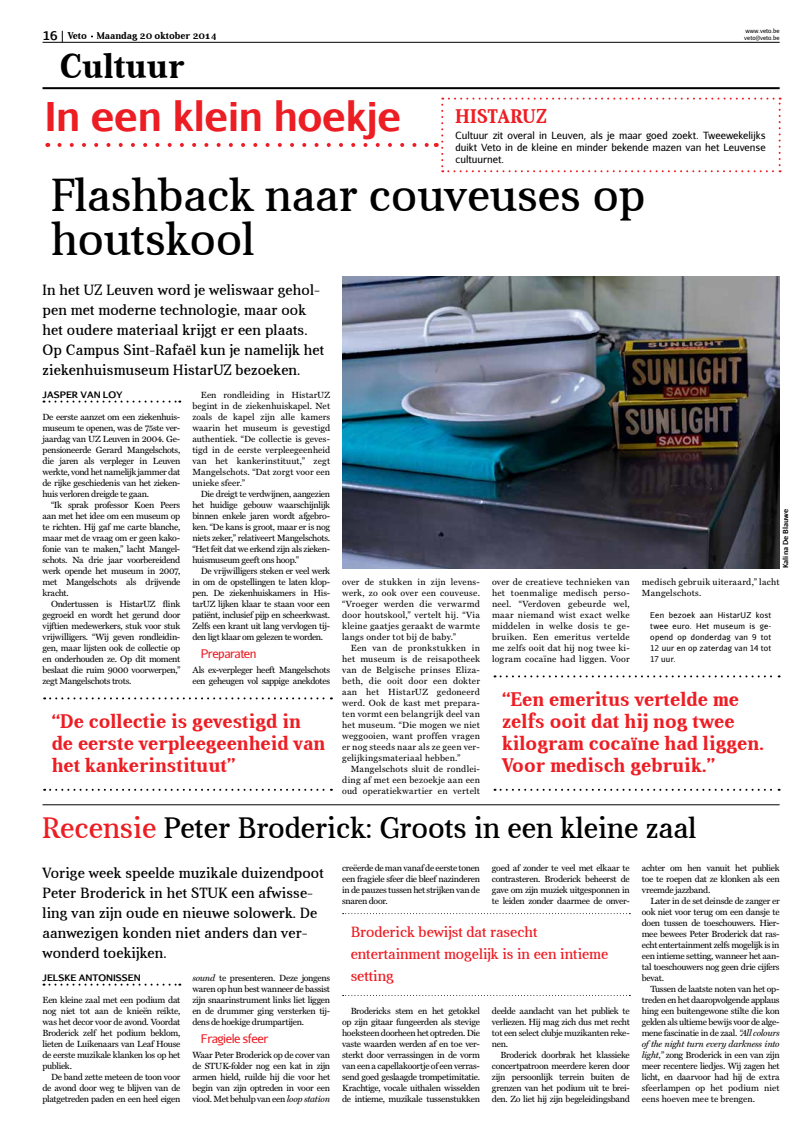
<style>
.page{position:relative;width:808px;height:1134px;background:#fff}
.page>*{position:absolute;margin:0;border:0;box-sizing:border-box;transform-origin:0 0}
.t1{font:47px/44px "Aver";color:#000}
.t2{font:700 40px "Aurulent Sans";letter-spacing:-.02em;color:#ed1d24}
.t3{font:700 35px "Aver";color:#000}
.t4{font:30px "Aver";color:#000}
.t5{font:700 20px/22px "Aver";color:#ed1d24}
.t6{font:15px/20px "Aver";letter-spacing:.01em;color:#000}
.t7{font:15px/22px "Aver";color:#ed1d24}
.t8{font:12px "Aurulent Sans";letter-spacing:-.04em;color:#ed1d24}
.t9{font:10px/12px "Aurulent Sans";color:#000;text-align:justify}
.t10{font:700 10px "Aver";color:#000}
.t11{font:9px/11px "Miller Text";letter-spacing:-.025em;color:#000;text-align:justify}
.t12{font:9px/11px "Miller Text";letter-spacing:.03em;color:#000}
.t13{font:700 9px "Aurulent Sans";color:#000}
.t14{font:8px/11px "Aurulent Sans";letter-spacing:.03em;color:#000;text-align:justify}
.t15{font:700 7px "Aurulent Sans";color:#000}
.t16{font:6px/7.2px "Aurulent Sans";color:#000}
.s1{font-family:"Aurulent Sans";font-size:12px}
.s2{color:#ed1d24}
.s3{font-style:italic}
</style>
<div class="page">
<svg style="left:44px;top:984px;width:136px;height:2px"></svg>
<svg style="left:343px;top:913px;width:287px;height:1px"></svg>
<svg style="left:343px;top:995px;width:287px;height:1px"></svg>
<hr style="left:43px;top:804px;width:737px;height:1px;background:#000">
<svg style="left:44px;top:401px;width:136px;height:2px"></svg>
<svg style="left:501px;top:675px;width:279px;height:2px"></svg>
<svg style="left:501px;top:789px;width:279px;height:2px"></svg>
<svg style="left:59px;top:143px;width:370px;height:4px"></svg>
<svg style="left:436px;top:98px;width:345px;height:74px"></svg>
<svg style="left:44px;top:697px;width:288px;height:2px"></svg>
<svg style="left:44px;top:789px;width:288px;height:2px"></svg>
<img style="left:342px;top:277px;width:438px;height:291px">
<hr style="left:43px;top:42px;width:737px;height:1px;background:#000">
<hr style="left:43px;top:87px;width:737px;height:2px;background:#000">
<p class="t10" style="left:43px;top:30px;width:176px"><span class="s1">16</span> Veto Maandag 20 oktober 2014</p>
<p class="t16" style="left:744px;top:27px;width:37px">www.veto.be veto@veto.be</p>
<h3 class="t3" style="left:60px;top:46px;width:126px">Cultuur</h3>
<h2 class="t2" style="left:44px;top:86px;width:358px">IN EEN KLEIN HOEKJE</h2>
<h3 class="t5" style="left:455px;top:105px;width:92px">HistarUZ</h3>
<p class="t9" style="left:455px;top:129px;width:312px">Cultuur zit overal in Leuven, als je maar goed zoekt. Tweewekelijks duikt Veto in de kleine en minder bekende mazen van het Leuvense cultuurnet.</p>
<h1 class="t1" style="left:51px;top:173px;width:595px">Flashback naar couveuses op houtskool</h1>
<h3 class="t6" style="left:43px;top:280px;width:283px">In het UZ Leuven word je weliswaar gehol&shy;pen met moderne technologie, maar ook het oudere materiaal krijgt er een plaats.<br>Op Campus Sint-Rafaël kun je namelijk het ziekenhuismuseum HistarUZ bezoeken.</h3>
<p class="t13" style="left:43px;top:388px;width:82px">JASPER VAN LOY</p>
<p class="t11" style="left:43px;top:411px;width:139px">De eerste aanzet om een ziekenhuis&shy;museum te openen, was de 75ste ver&shy;jaardag van UZ Leuven in 2004. Ge&shy;pensioneerde Gerard Mangelschots, die jaren als verpleger in Leuven werkte, vond het namelijk jammer dat de rijke geschiedenis van het zieken&shy;huis verloren dreigde te gaan.</p>
<p class="t11" style="left:43px;top:499px;width:139px;text-indent:9px">“Ik sprak professor Koen Peers aan met het idee om een museum op te richten. Hij gaf me carte blanche, maar met de vraag om er geen kako&shy;fonie van te maken,” lacht Mangel&shy;schots. Na drie jaar voorbereidend werk opende het museum in 2007, met Mangelschots als drijvende kracht.</p>
<p class="t11" style="left:43px;top:598px;width:139px;text-indent:9px">Ondertussen is HistarUZ flink gegroeid en wordt het gerund door vijftien medewerkers, stuk voor stuk vrijwilligers. “Wij geven rondleidin&shy;gen, maar lijsten ook de collectie op en onderhouden ze. Op dit moment beslaat die ruim 9000 voorwerpen,” zegt Mangelschots trots.</p>
<p class="t11" style="left:192px;top:389px;width:139px;text-indent:9px">Een rondleiding in HistarUZ begint in de ziekenhuiskapel. Net zoals de kapel zijn alle kamers waarin het museum is gevestigd authentiek. “De collectie is geves&shy;tigd in de eerste verpleegeenheid van het kankerinstituut,” zegt Mangelschots. “Dat zorgt voor een unieke sfeer.”</p>
<p class="t11" style="left:192px;top:488px;width:139px;text-indent:9px">Die dreigt te verdwijnen, aangezien het huidige gebouw waarschijnlijk binnen enkele jaren wordt afgebro&shy;ken. “De kans is groot, maar er is nog niets zeker,” relativeert Mangelschots. “Het feit dat we erkend zijn als zieken&shy;huismuseum geeft ons hoop.”</p>
<p class="t11" style="left:192px;top:565px;width:139px;text-indent:9px">De vrijwilligers steken er veel werk in om de opstellingen te laten klop&shy;pen. De ziekenhuiskamers in His&shy;tarUZ lijken klaar te staan voor een patiënt, inclusief pijp en scheerkwast.<br>Zelfs een krant uit lang vervlogen tij&shy;den ligt klaar om gelezen te worden.</p>
<h3 class="t8" style="left:201px;top:646px;width:57px">Preparaten</h3>
<p class="t11" style="left:192px;top:664px;width:139px">Als ex-verpleger heeft Mangelschots een geheugen vol sappige anekdotes</p>
<p class="t15" style="left:780px;top:568px;width:61px;rotate:-90deg">KALINA DE BLAUWE</p>
<p class="t11" style="left:492px;top:576px;width:139px">over de creatieve technieken van het toenmalige medisch perso&shy;neel. “Verdoven gebeurde wel, maar niemand wist exact welke middelen in welke dosis te ge&shy;bruiken. Een emeritus vertelde me zelfs ooit dat hij nog twee ki&shy;logram cocaïne had liggen. Voor</p>
<p class="t12" style="left:642px;top:576px;width:139px">medisch gebruik uiteraard,” lacht<br>Mangelschots.</p>
<p class="t11" style="left:342px;top:576px;width:139px">over de stukken in zijn levens&shy;werk, zo ook over een couveuse. “Vroeger werden die verwarmd door houtskool,” vertelt hij. “Via kleine gaatjes geraakt de warmte langs onder tot bij de baby.”</p>
<p class="t11" style="left:342px;top:642px;width:139px;text-indent:9px">Een van de pronkstukken in het museum is de reisapotheek van de Belgische prinses Eliza&shy;beth, die ooit door een dokter aan het HistarUZ gedoneerd werd. Ook de kast met prepara&shy;ten vormt een belangrijk deel van het museum. “Die mogen we niet weggooien, want proffen vragen er nog steeds naar als ze geen ver&shy;gelijkingsmateriaal hebben.”</p>
<p class="t11" style="left:342px;top:763px;width:139px;text-indent:9px">Mangelschots sluit de rondlei&shy;ding af met een bezoekje aan een oud operatiekwartier en vertelt</p>
<p class="t14" style="left:650px;top:609px;width:122px">Een bezoek aan HistarUZ kost twee euro. Het museum is ge&shy;opend op donderdag van 9 tot 12 uur en op zaterdag van 14 tot 17 uur.</p>
<h3 class="t5" style="left:502px;top:688px;width:264px">“Een emeritus vertelde me zelfs ooit dat hij nog twee kilogram cocaïne had liggen.<br>Voor medisch gebruik.”</h3>
<h3 class="t5" style="left:52px;top:710px;width:275px">“De collectie is gevestigd in de eerste verpleegeenheid van het kankerinstituut”</h3>
<h3 class="t4" style="left:43px;top:811px;width:655px"><span class="s2">Recensie</span> Peter Broderick: Groots in een kleine zaal</h3>
<h3 class="t6" style="left:43px;top:863px;width:283px">Vorige week speelde muzikale duizendpoot Peter Broderick in het STUK een afwisse&shy;ling van zijn oude en nieuwe solowerk. De aanwezigen konden niet anders dan ver&shy;wonderd toekijken.</h3>
<p class="t13" style="left:43px;top:971px;width:18px">JELSK</p>
<p class="t13" style="left:71px;top:971px;width:72px">E ANTONISSEN</p>
<p class="t11" style="left:43px;top:994px;width:139px">Een kleine zaal met een podium dat nog niet tot aan de knieën reikte, was het decor voor de avond. Voordat Broderick zelf het podium beklom, lieten de Luikenaars van Leaf House de eerste muzikale klanken los op het publiek.</p>
<p class="t11" style="left:43px;top:1071px;width:139px;text-indent:9px">De band zette meteen de toon voor de avond door weg te blijven van de platgetreden paden en een heel eigen</p>
<p class="t11" style="left:642px;top:862px;width:139px">achter om hen vanuit het publiek toe te roepen dat ze klonken als een vreemde jazzband.</p>
<p class="t11" style="left:642px;top:895px;width:139px;text-indent:9px">Later in de set deinsde de zanger er ook niet voor terug om een dansje te doen tussen de toeschouwers. Hier&shy;mee bewees Peter Broderick dat ras&shy;echt entertainment zelfs mogelijk is in een intieme setting, wanneer het aan&shy;tal toeschouwers nog geen drie cijfers bevat.</p>
<p class="t11" style="left:642px;top:983px;width:139px;text-indent:9px">Tussen de laatste noten van het op&shy;treden en het daaropvolgende applaus hing een buitengewone stilte die kon gelden als ultieme bewijs voor de alge&shy;mene fascinatie in de zaal. <span class="s3">“All colours of the night turn every darkness into light,”</span> zong Broderick in een van zijn meer recentere liedjes. Wij zagen het licht, en daarvoor had hij de extra sfeerlampen op het podium niet eens hoeven mee te brengen.</p>
<p class="t11" style="left:492px;top:862px;width:139px">goed af zonder te veel met elkaar te contrasteren. Broderick beheerst de gave om zijn muziek uitgesponnen in te leiden zonder daarmee de onver-</p>
<p class="t11" style="left:342px;top:862px;width:139px">creëerde de man vanaf de eerste tonen een fragiele sfeer die bleef nazinderen in de pauzes tussen het strijken van de snaren door.</p>
<h3 class="t7" style="left:351px;top:921px;width:259px">Broderick bewijst dat rasecht entertainment mogelijk is in een intieme setting</h3>
<p class="t11" style="left:192px;top:972px;width:139px"><span class="s3">sound</span> te presenteren. Deze jongens waren op hun best wanneer de bassist zijn snaarinstrument links liet liggen en de drummer ging versterken tij&shy;dens de hoekige drumpartijen.</p>
<h3 class="t8" style="left:201px;top:1031px;width:69px">Fragiele sfeer</h3>
<p class="t11" style="left:192px;top:1049px;width:139px">Waar Peter Broderick op de cover van de STUK-folder nog een kat in zijn armen hield, ruilde hij die voor het begin van zijn optreden in voor een viool. Met behulp van een <span class="s3">loop station</span></p>
<p class="t11" style="left:492px;top:1005px;width:139px">deelde aandacht van het publiek te verliezen. Hij mag zich dus met recht tot een select clubje muzikanten reke&shy;nen.</p>
<p class="t11" style="left:492px;top:1049px;width:139px;text-indent:9px">Broderick doorbrak het klassieke concertpatroon meerdere keren door zijn persoonlijk terrein buiten de grenzen van het podium uit te brei&shy;den. Zo liet hij zijn begeleidingsband</p>
<p class="t11" style="left:342px;top:1005px;width:139px;text-indent:9px">Brodericks stem en het getokkel op zijn gitaar fungeerden als stevige hoeksteen doorheen het optreden. Die vaste waarden werden af en toe ver&shy;sterkt door verrassingen in de vorm van een a capellakoortje of een verras&shy;send goed geslaagde trompetimitatie.<br>Krachtige, vocale uithalen wisselden de intieme, muzikale tussenstukken</p>
</div>
